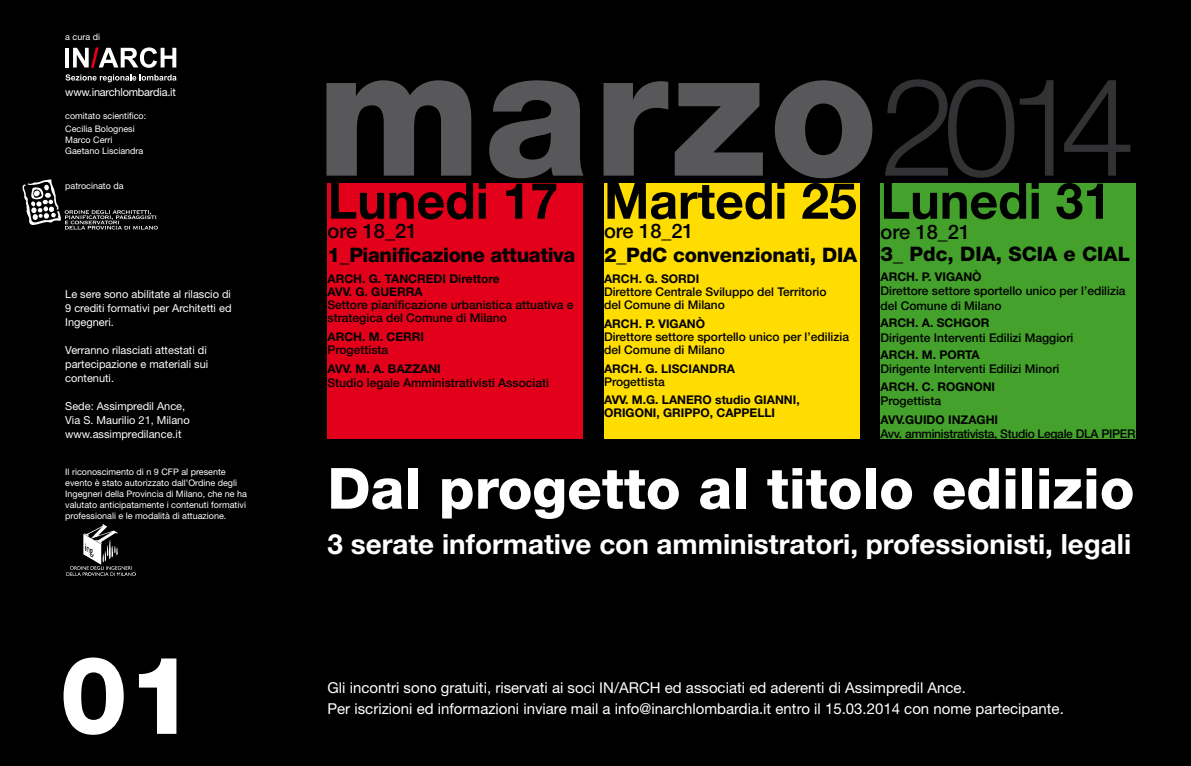
<style>
.page{position:relative;width:1191px;height:766px;background:#fff}
.page>*{position:absolute;margin:0;border:0;box-sizing:border-box;transform-origin:0 0}
.t1{font:800 178.3px "Helvetica Neue LT Std";letter-spacing:.015em;color:#58585a}
.t2{font:800 108px "Helvetica Neue LT Std";color:#fff}
.t3{font:800 56.7px "Helvetica Neue LT Std";color:#fff}
.t4{font:700 50px "Helvetica Neue LT Std";color:#000}
.t5{font:700 27.8px "Helvetica Neue LT Std";color:#fff}
.t6{font:800 20px "Helvetica Neue LT Std";letter-spacing:-.01em;color:#000}
.t7{font:500 20px "Helvetica Neue LT Std";color:#000}
.t8{font:15px/21px "Helvetica Neue LT Std";color:#fff}
.t9{font:500 12px/13px "Helvetica Neue LT Std";color:#000}
.t10{font:700 12px/13px "Helvetica Neue LT Std";color:#000}
.t11{font:500 12px "Helvetica Neue LT Std";letter-spacing:-.025em;color:#000}
.t12{font:11px/14px "Helvetica Neue LT Std";color:#fff}
.t13{font:11px "Helvetica Neue LT Std";letter-spacing:-.02em;color:#fff}
.t14{font:9px/11px "Helvetica Neue LT Std";color:#fff}
.s1{font-weight:300;font-size:136.2px;color:#323234}
</style>
<div class="page">
<div style="left:0;top:0;width:1191px;height:765px;background:#000"></div>
<svg style="left:22px;top:179px;width:136px;height:50px"></svg>
<img style="left:66px;top:524px;width:70px;height:52px">
<div style="left:327px;top:183px;width:256px;height:255px;background:#e2001a"></div>
<div style="left:604px;top:183px;width:255px;height:255px;background:#fd0"></div>
<div style="left:880px;top:183px;width:255px;height:255px;background:#44a12b"></div>
<hr style="left:65px;top:48px;width:4px;height:19px;background:#fff">
<svg style="left:73px;top:47px;width:103px;height:21px"></svg>
<svg style="left:66px;top:74px;width:110px;height:8px"></svg>
<p class="t14" style="left:65px;top:32px;width:36px">a cura di</p>
<p class="t13" style="left:65px;top:85px;width:112px">www.inarchlombardia.it</p>
<p class="t14" style="left:65px;top:108px;width:83px;line-height:13.8px">comitato scientifico:<br>Cecilia Bolognesi</p>
<p class="t14" style="left:65px;top:134px;width:80px">Marco Cerri<br>Gaetano Lisciandra</p>
<p class="t14" style="left:65px;top:180px;width:60px">patrocinato da</p>
<p class="t12" style="left:65px;top:287px;width:168px;text-align:justify">Le sere sono abilitate al rilascio di 9 crediti formativi per Architetti ed Ingegneri.</p>
<p class="t12" style="left:65px;top:343px;width:144px">Verranno rilasciati attestati di partecipazione e materiali sui contenuti.</p>
<p class="t12" style="left:65px;top:399px;width:126px">Sede: Assimpredil Ance,<br>Via S. Maurilio 21, Milano www.assimpredilance.it</p>
<p class="t14" style="left:65px;top:465px;width:183px">Il riconoscimento di n 9 CFP al presente evento è stato autorizzato dall’Ordine degli Ingegneri della Provincia di Milano, che ne ha valutato anticipatamente i contenuti formativi professionali e le modalità di attuazione.</p>
<h2 class="t2" style="left:60px;top:631px;width:138px">01</h2>
<h1 class="t1" style="left:316px;top:6px;width:821px">marzo<span class="s1">2014</span></h1>
<h3 class="t4" style="left:327px;top:170px;width:232px">LUNEDI 17</h3>
<h3 class="t7" style="left:327px;top:218px;width:91px">ore 18_21</h3>
<h3 class="t6" style="left:327px;top:243px;width:249px">1_Pianificazione attuativa</h3>
<p class="t10" style="left:327px;top:272px;width:174px">ARCH. G. TANCREDI DIRETTORE<br>AVV. G. GUERRA</p>
<p class="t9" style="left:327px;top:298px;width:247px">Settore pianificazione urbanistica attuativa e strategica del Comune di Milano</p>
<p class="t10" style="left:327px;top:330px;width:98px">ARCH. M. CERRI</p>
<p class="t9" style="left:327px;top:343px;width:62px">Progettista</p>
<p class="t10" style="left:327px;top:361px;width:115px">AVV. M. A. BAZZANI</p>
<p class="t9" style="left:327px;top:376px;width:223px">Studio legale Amministrativisti Associati</p>
<h3 class="t4" style="left:604px;top:170px;width:254px">MARTEDI 25</h3>
<h3 class="t7" style="left:604px;top:218px;width:91px">ore 18_21</h3>
<h3 class="t6" style="left:604px;top:243px;width:255px">2_PdC convenzionati, DIA</h3>
<p class="t10" style="left:604px;top:272px;width:97px">ARCH. G. SORDI</p>
<p class="t9" style="left:604px;top:285px;width:224px">Direttore Centrale Sviluppo del Territorio del Comune di Milano</p>
<p class="t10" style="left:604px;top:317px;width:103px">ARCH. P. VIGANÒ</p>
<p class="t9" style="left:604px;top:330px;width:247px">Direttore settore sportello unico per l’edilizia del Comune di Milano</p>
<p class="t10" style="left:604px;top:361px;width:131px">ARCH. G. LISCIANDRA</p>
<p class="t9" style="left:604px;top:374px;width:62px">Progettista</p>
<p class="t10" style="left:604px;top:393px;width:83px">AVV. M.G. LANERO</p>
<p class="t10" style="left:604px;top:393px;width:197px;text-indent:111px">STUDIO GIANNI ,<br>ORIGONI , GRI PPO, CAPPELLI</p>
<h3 class="t4" style="left:880px;top:170px;width:232px">LUNEDI 31</h3>
<h3 class="t7" style="left:880px;top:220px;width:91px">ore 18_21</h3>
<h3 class="t6" style="left:880px;top:241px;width:251px">3_ Pdc, DIA, SCIA e CIAL</h3>
<p class="t10" style="left:880px;top:270px;width:103px">ARCH. P. VIGANÒ</p>
<p class="t9" style="left:880px;top:283px;width:247px;line-height:14.5px">Direttore settore sportello unico per l’edilizia del Comune di Milano</p>
<p class="t10" style="left:880px;top:316px;width:110px">ARCH. A. SCHGOR</p>
<p class="t9" style="left:880px;top:330px;width:194px">Dirigente Interventi Edilizi Maggiori</p>
<p class="t10" style="left:880px;top:348px;width:93px">ARCH. M. PORTA</p>
<p class="t9" style="left:880px;top:362px;width:180px">Dirigente Interventi Edilizi Minori</p>
<p class="t10" style="left:880px;top:379px;width:116px">ARCH. C. ROGNONI</p>
<p class="t9" style="left:880px;top:394px;width:62px">Progettista</p>
<p class="t10" style="left:880px;top:412px;width:119px">AVV.GUIDO INZAGHI</p>
<p class="t11" style="left:880px;top:426px;width:256px">Avv. amministrativista, Studio Legale DLA PIPER</p>
<h3 class="t3" style="left:327px;top:454px;width:808px">Dal progetto al titolo edilizio</h3>
<h3 class="t5" style="left:327px;top:526px;width:805px">3 SERATE INFORMATIVE CON AMMINISTRATORI, PROFESSIONISTI, LEGALI</h3>
<p class="t8" style="left:327px;top:676px;width:738px">Gli incontri sono gratuiti, riservati ai soci IN/ARCH ed associati ed aderenti di Assimpredil Ance.<br>Per iscrizioni ed informazioni inviare mail a info@inarchlombardia.it entro il 15.03.2014 con nome partecipante.</p>
</div>
